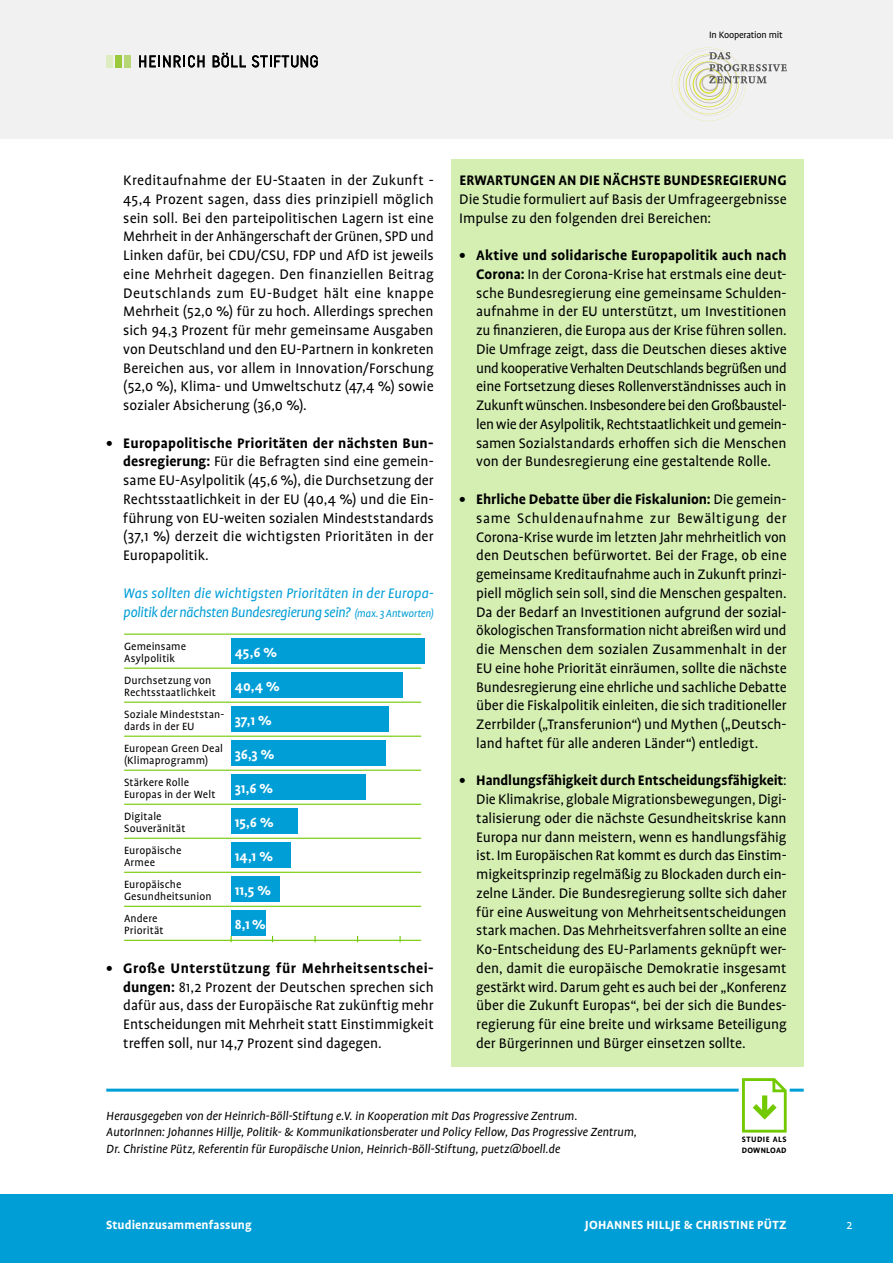
<style>
.page{position:relative;width:893px;height:1263px;background:#fff}
.page>*{position:absolute;margin:0;border:0;box-sizing:border-box;transform-origin:0 0}
.t1{font:15.75px/18.8px "Profile Pro";letter-spacing:-.005em;color:#000;text-align:justify}
.t2{font:italic 15.75px/18.8px "Profile Pro";letter-spacing:-.01em;color:#009ed6}
.t3{font:700 15.75px "Profile Pro";letter-spacing:.005em;color:#000}
.t4{font:700 15px "Profile Pro";color:#fff}
.t5{font:italic 13.5px/16.5px "Profile Pro";letter-spacing:-.005em;color:#000}
.t6{font:700 13.5px "Profile Pro";letter-spacing:.015em;color:#fff}
.t7{font:13.5px "Profile Pro";color:#fff}
.t8{font:12px/12px "Profile Pro";letter-spacing:.01em;color:#000}
.t9{font:10.5px "Profile Pro";letter-spacing:-.02em;color:#000}
.t10{font:700 8.85px/10.2px "Profile Pro";letter-spacing:.04em;color:#000}
.s1{font-weight:700}
.s2{font-size:12px}
</style>
<div class="page">
<div style="left:0;top:0;width:893px;height:138px;background:#f1f1f1"></div>
<div style="left:0;top:1195px;width:893px;height:68px;background:#009ed6"></div>
<div style="left:124px;top:55px;width:7px;height:13px;background:#b7d776"></div>
<div style="left:115px;top:55px;width:7px;height:13px;background:#9aca3c"></div>
<div style="left:106px;top:55px;width:7px;height:13px;background:#deecc1"></div>
<svg style="left:139px;top:55px;width:65px;height:13px"></svg>
<svg style="left:213px;top:53px;width:33px;height:15px"></svg>
<svg style="left:252px;top:55px;width:66px;height:13px"></svg>
<svg style="left:672px;top:48px;width:115px;height:73px"></svg>
<div style="left:451px;top:159px;width:353px;height:908px;background:#d5efb3"></div>
<hr style="left:106px;top:1089px;width:633px;height:3px;background:#009ed6">
<hr style="left:790px;top:1089px;width:14px;height:3px;background:#009ed6">
<div style="left:231px;top:638px;width:194px;height:26px;background:#009ed6"></div>
<div style="left:231px;top:740px;width:154px;height:26px;background:#009ed6"></div>
<div style="left:231px;top:842px;width:60px;height:25px;background:#009ed6"></div>
<div style="left:231px;top:808px;width:66px;height:26px;background:#009ed6"></div>
<div style="left:231px;top:774px;width:134px;height:26px;background:#009ed6"></div>
<div style="left:231px;top:672px;width:172px;height:26px;background:#009ed6"></div>
<div style="left:231px;top:910px;width:35px;height:25px;background:#009ed6"></div>
<div style="left:231px;top:706px;width:158px;height:26px;background:#009ed6"></div>
<div style="left:231px;top:876px;width:49px;height:25px;background:#009ed6"></div>
<hr style="left:124px;top:633px;width:111px;height:2px;background:#73c900">
<hr style="left:235px;top:633px;width:186px;height:2px;background:#73c900">
<hr style="left:124px;top:668px;width:111px;height:1px;background:#73c900">
<hr style="left:235px;top:668px;width:186px;height:1px;background:#73c900">
<hr style="left:124px;top:702px;width:111px;height:1px;background:#73c900">
<hr style="left:235px;top:702px;width:186px;height:1px;background:#73c900">
<hr style="left:124px;top:736px;width:111px;height:1px;background:#73c900">
<hr style="left:235px;top:736px;width:186px;height:1px;background:#73c900">
<hr style="left:124px;top:770px;width:111px;height:1px;background:#73c900">
<hr style="left:235px;top:770px;width:186px;height:1px;background:#73c900">
<hr style="left:124px;top:804px;width:111px;height:1px;background:#73c900">
<hr style="left:235px;top:804px;width:186px;height:1px;background:#73c900">
<hr style="left:124px;top:838px;width:111px;height:1px;background:#73c900">
<hr style="left:235px;top:838px;width:186px;height:1px;background:#73c900">
<hr style="left:124px;top:872px;width:111px;height:1px;background:#73c900">
<hr style="left:235px;top:872px;width:186px;height:1px;background:#73c900">
<hr style="left:124px;top:906px;width:111px;height:1px;background:#73c900">
<hr style="left:235px;top:906px;width:186px;height:1px;background:#73c900">
<hr style="left:124px;top:940px;width:111px;height:1px;background:#73c900">
<hr style="left:235px;top:940px;width:186px;height:1px;background:#73c900">
<svg style="left:314px;top:936px;width:2px;height:6px"></svg>
<svg style="left:742px;top:1078px;width:45px;height:55px"></svg>
<p class="t9" style="left:709px;top:29px;width:75px">In Kooperation mit</p>
<p class="t1" style="left:123px;top:172px;width:312px">Kreditaufnahme der EU-Staaten in der Zukunft - 45,4 Prozent sagen, dass dies prinzipiell möglich sein soll. Bei den parteipolitischen Lagern ist eine Mehrheit in der Anhängerschaft der Grünen, SPD und Linken dafür, bei CDU/CSU, FDP und AfD ist jeweils eine Mehrheit dagegen. Den finanziellen Beitrag Deutschlands zum EU-Budget hält eine knappe Mehrheit (52,0 %) für zu hoch. Allerdings sprechen sich 94,3 Prozent für mehr gemeinsame Ausgaben von Deutschland und den EU-Partnern in konkreten Bereichen aus, vor allem in Innovation/Forschung (52,0 %), Klima- und Umweltschutz (47,4 %) sowie sozialer Absicherung (36,0 %).</p>
<p class="t1" style="left:123px;top:434px;width:312px;text-indent:-17px"><span class="s1">• Europapolitische Prioritäten der nächsten Bun&shy;desregierung:</span> Für die Befragten sind eine gemein&shy;same EU-Asylpolitik (45,6 %), die Durchsetzung der Rechtsstaatlichkeit in der EU (40,4 %) und die Ein&shy;führung von EU-weiten sozialen Mindeststandards (37,1 %) derzeit die wichtigsten Prioritäten in der Europapolitik.</p>
<p class="t2" style="left:123px;top:584px;width:312px">Was sollten die wichtigsten Prioritäten in der Europa&shy;politik der nächsten Bundesregierung sein? <span class="s2">(max. 3 Antworten)</span></p>
<p class="t8" style="left:124px;top:641px;width:64px">Gemeinsame<br>Asylpolitik</p>
<p class="t4" style="left:235px;top:643px;width:44px">45,6 %</p>
<p class="t8" style="left:124px;top:675px;width:93px">Durchsetzung von<br>Rechtsstaatlichkeit</p>
<p class="t4" style="left:235px;top:677px;width:46px">40,4 %</p>
<p class="t8" style="left:124px;top:709px;width:102px">Soziale Mindeststan&shy;dards in der EU</p>
<p class="t4" style="left:235px;top:711px;width:39px">37,1 %</p>
<p class="t8" style="left:124px;top:743px;width:100px">European Green Deal (Klimaprogramm)</p>
<p class="t4" style="left:235px;top:745px;width:41px">36,3 %</p>
<p class="t8" style="left:124px;top:777px;width:93px">Stärkere Rolle<br>Europas in der Welt</p>
<p class="t4" style="left:235px;top:780px;width:40px">31,6 %</p>
<p class="t8" style="left:124px;top:811px;width:63px">Digitale<br>Souveränität</p>
<p class="t4" style="left:235px;top:814px;width:40px">15,6 %</p>
<p class="t8" style="left:124px;top:845px;width:59px">Europäische<br>Armee</p>
<p class="t4" style="left:235px;top:848px;width:40px">14,1 %</p>
<p class="t8" style="left:124px;top:879px;width:89px">Europäische<br>Gesundheitsunion</p>
<p class="t4" style="left:235px;top:882px;width:38px">11,5 %</p>
<p class="t8" style="left:124px;top:913px;width:41px">Andere<br>Priorität</p>
<p class="t4" style="left:235px;top:916px;width:33px">8,1 %</p>
<p class="t1" style="left:123px;top:959px;width:312px;text-indent:-17px"><span class="s1">• Große Unterstützung für Mehrheitsentschei&shy;dungen:</span> 81,2 Prozent der Deutschen sprechen sich dafür aus, dass der Europäische Rat zukünftig mehr Entscheidungen mit Mehrheit statt Einstimmigkeit treffen soll, nur 14,7 Prozent sind dagegen.</p>
<p class="t3" style="left:459px;top:171px;width:329px">ERWARTUNGEN AN DIE NÄCHSTE BUNDESREGIERUNG</p>
<p class="t1" style="left:459px;top:190px;width:329px">Die Studie formuliert auf Basis der Umfrageergebnisse<br>Impulse zu den folgenden drei Bereichen:</p>
<p class="t1" style="left:476px;top:247px;width:312px;text-indent:-17px"><span class="s1">• Aktive und solidarische Europapolitik auch nach Corona:</span> In der Corona-Krise hat erstmals eine deut&shy;sche Bundesregierung eine gemeinsame Schulden&shy;aufnahme in der EU unterstützt, um Investitionen zu finanzieren, die Europa aus der Krise führen sollen.<br>Die Umfrage zeigt, dass die Deutschen dieses aktive und kooperative Verhalten Deutschlands begrüßen und eine Fortsetzung dieses Rollenverständnisses auch in Zukunft wünschen. Insbesondere bei den Großbaustel&shy;len wie der Asylpolitik, Rechtstaatlichkeit und gemein&shy;samen Sozialstandards erhoffen sich die Menschen von der Bundesregierung eine gestaltende Rolle.</p>
<p class="t1" style="left:476px;top:490px;width:312px;text-indent:-17px"><span class="s1">• Ehrliche Debatte über die Fiskalunion:</span> Die gemein&shy;same Schuldenaufnahme zur Bewältigung der Corona-Krise wurde im letzten Jahr mehrheitlich von den Deutschen befürwortet. Bei der Frage, ob eine gemeinsame Kreditaufnahme auch in Zukunft prinzi&shy;piell möglich sein soll, sind die Menschen gespalten.<br>Da der Bedarf an Investitionen aufgrund der sozial&shy;ökologischen Transformation nicht abreißen wird und die Menschen dem sozialen Zusammenhalt in der EU eine hohe Priorität einräumen, sollte die nächste Bundesregierung eine ehrliche und sachliche Debatte über die Fiskalpolitik einleiten, die sich traditioneller Zerrbilder („Transferunion“) und Mythen („Deutsch&shy;land haftet für alle anderen Länder“) entledigt.</p>
<p class="t1" style="left:476px;top:772px;width:312px;text-indent:-17px"><span class="s1">• Handlungsfähigkeit durch Entscheidungsfähigkeit</span>:<br>Die Klimakrise, globale Migrationsbewegungen, Digi&shy;talisierung oder die nächste Gesundheitskrise kann Europa nur dann meistern, wenn es handlungsfähig ist. Im Europäischen Rat kommt es durch das Einstim&shy;migkeitsprinzip regelmäßig zu Blockaden durch ein&shy;zelne Länder. Die Bundesregierung sollte sich daher für eine Ausweitung von Mehrheitsentscheidungen stark machen. Das Mehrheitsverfahren sollte an eine Ko-Entscheidung des EU-Parlaments geknüpft wer&shy;den, damit die europäische Demokratie insgesamt gestärkt wird. Darum geht es auch bei der „Konferenz über die Zukunft Europas“, bei der sich die Bundes&shy;regierung für eine breite und wirksame Beteiligung der Bürgerinnen und Bürger einsetzen sollte.</p>
<p class="t5" style="left:106px;top:1108px;width:532px">Herausgegeben von der Heinrich-Böll-Stiftung e.V. in Kooperation mit Das Progressive Zentrum.<br>AutorInnen: Johannes Hillje, Politik- &amp; Kommunikationsberater und Policy Fellow, Das Progressive Zentrum,<br>Dr. Christine Pütz, Referentin für Europäische Union, Heinrich-Böll-Stiftung, puetz@boell.de</p>
<p class="t10" style="left:742px;top:1135px;width:46px">STUDIE ALS<br>DOWNLOAD</p>
<p class="t6" style="left:106px;top:1217px;width:147px">Studienzusammenfassung</p>
<p class="t6" style="left:585px;top:1217px;width:203px">JOHANNES HILLJE &amp; CHRISTINE PÜTZ</p>
<p class="t7" style="left:847px;top:1217px;width:7px">2</p>
</div>
